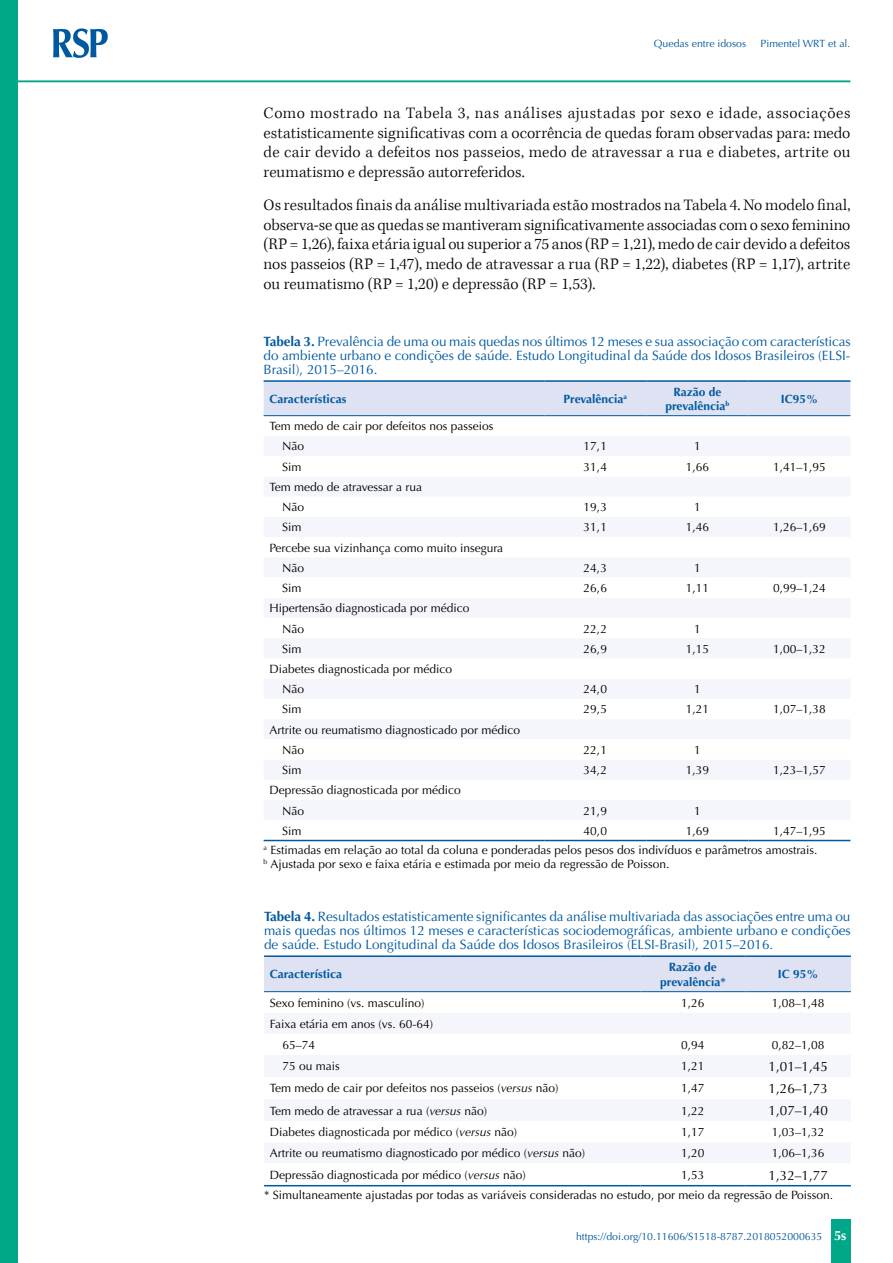
<style>
.page{position:relative;width:893px;height:1263px;background:#fff}
.page>*{position:absolute;margin:0;border:0;box-sizing:border-box;transform-origin:0 0}
.t1{font:300 16.5px/19.8px "Kepler Std";letter-spacing:.005em;color:#000;text-align:justify}
.t2{font:13.5px/14.2px "Optima";color:#0059a0;text-align:justify}
.t3{font:13.5px "Optima";color:#000}
.t4{font:700 13.5px "Optima";color:#fff}
.t5{font:12px/20.2px "Optima";color:#000}
.t6{font:700 12px/14.4px "Optima";color:#0059a0;text-align:center}
.t7{font:10.5px "Optima";color:#0059a0}
.s1{font-weight:700}
.s2{font-style:italic}
</style>
<div class="page">
<div style="left:831px;top:1220px;width:20px;height:43px;background:#00a788"></div>
<div style="left:0;top:0;width:18px;height:1263px;background:#00a788"></div>
<div style="left:264px;top:957px;width:587px;height:34px;background:#dee2f2"></div>
<div style="left:264px;top:1013px;width:586px;height:20px;background:#f4f6fb"></div>
<svg style="left:264px;top:1055px;width:586px;height:130px"></svg>
<hr style="left:264px;top:955px;width:376px;height:2px;background:#0059a0">
<hr style="left:640px;top:955px;width:106px;height:2px;background:#0059a0">
<hr style="left:746px;top:955px;width:105px;height:2px;background:#0059a0">
<hr style="left:264px;top:991px;width:376px;height:1px;background:#0059a0">
<hr style="left:640px;top:991px;width:106px;height:1px;background:#0059a0">
<hr style="left:746px;top:991px;width:105px;height:1px;background:#0059a0">
<hr style="left:264px;top:1185px;width:376px;height:1px;background:#0059a0">
<hr style="left:640px;top:1185px;width:106px;height:1px;background:#0059a0">
<hr style="left:746px;top:1185px;width:105px;height:1px;background:#0059a0">
<div style="left:264px;top:382px;width:586px;height:33px;background:#dee2f2"></div>
<div style="left:264px;top:436px;width:586px;height:20px;background:#f4f6fb"></div>
<svg style="left:264px;top:477px;width:586px;height:363px"></svg>
<hr style="left:264px;top:380px;width:280px;height:2px;background:#0059a0">
<hr style="left:544px;top:380px;width:102px;height:2px;background:#0059a0">
<hr style="left:646px;top:380px;width:102px;height:2px;background:#0059a0">
<hr style="left:748px;top:380px;width:102px;height:2px;background:#0059a0">
<hr style="left:264px;top:415px;width:280px;height:1px;background:#0059a0">
<hr style="left:544px;top:415px;width:102px;height:1px;background:#0059a0">
<hr style="left:646px;top:415px;width:102px;height:1px;background:#0059a0">
<hr style="left:748px;top:415px;width:102px;height:1px;background:#0059a0">
<hr style="left:264px;top:840px;width:280px;height:1px;background:#0059a0">
<hr style="left:544px;top:840px;width:102px;height:1px;background:#0059a0">
<hr style="left:646px;top:840px;width:102px;height:1px;background:#0059a0">
<hr style="left:748px;top:840px;width:102px;height:1px;background:#0059a0">
<svg style="left:53px;top:28px;width:55px;height:30px"></svg>
<hr style="left:18px;top:80px;width:832px;height:2px;background:#00a788">
<p class="t7" style="left:654px;top:37px;width:94px">Quedas entre idosos</p>
<p class="t7" style="left:761px;top:37px;width:91px">Pimentel WRT et al.</p>
<p class="t1" style="left:264px;top:103px;width:588px">Como mostrado na Tabela 3, nas análises ajustadas por sexo e idade, associações estatisticamente significativas com a ocorrência de quedas foram observadas para: medo de cair devido a defeitos nos passeios, medo de atravessar a rua e diabetes, artrite ou reumatismo e depressão autorreferidos.</p>
<p class="t1" style="left:264px;top:195px;width:588px">Os resultados finais da análise multivariada estão mostrados na Tabela 4. No modelo final, observa-se que as quedas se mantiveram significativamente associadas com o sexo feminino (RP = 1,26), faixa etária igual ou superior a 75 anos (RP = 1,21), medo de cair devido a defeitos nos passeios (RP = 1,47), medo de atravessar a rua (RP = 1,22), diabetes (RP = 1,17), artrite ou reumatismo (RP = 1,20) e depressão (RP = 1,53).</p>
<p class="t2" style="left:264px;top:334px;width:588px"><span class="s1">Tabela 3.</span> Prevalência de uma ou mais quedas nos últimos 12 meses e sua associação com características do ambiente urbano e condições de saúde. Estudo Longitudinal da Saúde dos Idosos Brasileiros (ELSI-Brasil), 2015–2016.</p>
<p class="t6" style="left:269px;top:392px;width:78px">Características</p>
<p class="t6" style="left:563px;top:392px;width:65px">Prevalência<sup>a</sup></p>
<p class="t6" style="left:665px;top:384px;width:65px">Razão de prevalência<sup>b</sup></p>
<p class="t6" style="left:781px;top:392px;width:39px">IC95%</p>
<p class="t5" style="left:282px;top:416px;width:213px;text-indent:-13px">Tem medo de cair por defeitos nos passeios<br>Não</p>
<p class="t5" style="left:584px;top:436px;width:25px">17,1</p>
<p class="t5" style="left:694px;top:436px;width:8px">1</p>
<p class="t5" style="left:282px;top:457px;width:21px">Sim</p>
<p class="t5" style="left:584px;top:457px;width:25px">31,4</p>
<p class="t5" style="left:686px;top:457px;width:25px">1,66</p>
<p class="t5" style="left:773px;top:457px;width:54px">1,41–1,95</p>
<p class="t5" style="left:282px;top:477px;width:142px;text-indent:-13px">Tem medo de atravessar a rua<br>Não</p>
<p class="t5" style="left:584px;top:497px;width:25px">19,3</p>
<p class="t5" style="left:694px;top:497px;width:8px">1</p>
<p class="t5" style="left:282px;top:517px;width:21px">Sim</p>
<p class="t5" style="left:584px;top:517px;width:25px">31,1</p>
<p class="t5" style="left:686px;top:517px;width:25px">1,46</p>
<p class="t5" style="left:773px;top:517px;width:54px">1,26–1,69</p>
<p class="t5" style="left:282px;top:537px;width:223px;text-indent:-13px">Percebe sua vizinhança como muito insegura<br>Não</p>
<p class="t5" style="left:584px;top:558px;width:25px">24,3</p>
<p class="t5" style="left:694px;top:558px;width:8px">1</p>
<p class="t5" style="left:282px;top:578px;width:21px">Sim</p>
<p class="t5" style="left:584px;top:578px;width:25px">26,6</p>
<p class="t5" style="left:686px;top:578px;width:25px">1,11</p>
<p class="t5" style="left:773px;top:578px;width:54px">0,99–1,24</p>
<p class="t5" style="left:282px;top:598px;width:189px;text-indent:-13px">Hipertensão diagnosticada por médico<br>Não</p>
<p class="t5" style="left:584px;top:618px;width:25px">22,2</p>
<p class="t5" style="left:694px;top:618px;width:8px">1</p>
<p class="t5" style="left:282px;top:639px;width:21px">Sim</p>
<p class="t5" style="left:584px;top:639px;width:25px">26,9</p>
<p class="t5" style="left:686px;top:639px;width:25px">1,15</p>
<p class="t5" style="left:773px;top:639px;width:54px">1,00–1,32</p>
<p class="t5" style="left:282px;top:659px;width:171px;text-indent:-13px">Diabetes diagnosticada por médico<br>Não</p>
<p class="t5" style="left:584px;top:679px;width:25px">24,0</p>
<p class="t5" style="left:694px;top:679px;width:8px">1</p>
<p class="t5" style="left:282px;top:699px;width:21px">Sim</p>
<p class="t5" style="left:584px;top:699px;width:25px">29,5</p>
<p class="t5" style="left:686px;top:699px;width:25px">1,21</p>
<p class="t5" style="left:773px;top:699px;width:54px">1,07–1,38</p>
<p class="t5" style="left:282px;top:720px;width:239px;text-indent:-13px">Artrite ou reumatismo diagnosticado por médico<br>Não</p>
<p class="t5" style="left:584px;top:740px;width:25px">22,1</p>
<p class="t5" style="left:694px;top:740px;width:8px">1</p>
<p class="t5" style="left:282px;top:760px;width:21px">Sim</p>
<p class="t5" style="left:584px;top:760px;width:25px">34,2</p>
<p class="t5" style="left:686px;top:760px;width:25px">1,39</p>
<p class="t5" style="left:773px;top:760px;width:54px">1,23–1,57</p>
<p class="t5" style="left:282px;top:780px;width:180px;text-indent:-13px">Depressão diagnosticada por médico<br>Não</p>
<p class="t5" style="left:584px;top:801px;width:25px">21,9</p>
<p class="t5" style="left:694px;top:801px;width:8px">1</p>
<p class="t5" style="left:282px;top:821px;width:21px">Sim</p>
<p class="t5" style="left:584px;top:821px;width:25px">40,0</p>
<p class="t5" style="left:686px;top:821px;width:25px">1,69</p>
<p class="t5" style="left:264px;top:821px;width:564px;line-height:19px;text-indent:509px">1,47–1,95 <sup>a</sup> Estimadas em relação ao total da coluna e ponderadas pelos pesos dos indivíduos e parâmetros amostrais.</p>
<p class="t5" style="left:264px;top:854px;width:407px"><sup>b</sup> Ajustada por sexo e faixa etária e estimada por meio da regressão de Poisson.</p>
<p class="t2" style="left:264px;top:909px;width:588px"><span class="s1">Tabela 4.</span> Resultados estatisticamente significantes da análise multivariada das associações entre uma ou mais quedas nos últimos 12 meses e características sociodemográficas, ambiente urbano e condições de saúde. Estudo Longitudinal da Saúde dos Idosos Brasileiros (ELSI-Brasil), 2015–2016.</p>
<p class="t6" style="left:270px;top:967px;width:74px">Característica</p>
<p class="t6" style="left:660px;top:960px;width:67px">Razão de prevalência*</p>
<p class="t6" style="left:778px;top:967px;width:42px">IC 95%</p>
<p class="t5" style="left:270px;top:992px;width:156px">Sexo feminino (vs. masculino)</p>
<p class="t5" style="left:681px;top:992px;width:25px">1,26</p>
<p class="t5" style="left:772px;top:992px;width:54px">1,08–1,48</p>
<p class="t5" style="left:283px;top:1013px;width:152px;line-height:21px;text-indent:-13px">Faixa etária em anos (vs. 60-64)<br>65–74</p>
<p class="t5" style="left:681px;top:1035px;width:25px">0,94</p>
<p class="t5" style="left:772px;top:1035px;width:54px">0,82–1,08</p>
<p class="t5" style="left:283px;top:1056px;width:59px">75 ou mais</p>
<p class="t5" style="left:681px;top:1056px;width:25px">1,21</p>
<p class="t3" style="left:769px;top:1058px;width:61px">1,01–1,45</p>
<p class="t5" style="left:270px;top:1078px;width:290px">Tem medo de cair por defeitos nos passeios (<span class="s2">versus</span> não)</p>
<p class="t5" style="left:681px;top:1078px;width:25px">1,47</p>
<p class="t3" style="left:769px;top:1080px;width:61px">1,26–1,73</p>
<p class="t5" style="left:270px;top:1100px;width:219px">Tem medo de atravessar a rua (<span class="s2">versus</span> não)</p>
<p class="t5" style="left:681px;top:1100px;width:25px">1,22</p>
<p class="t3" style="left:769px;top:1103px;width:61px">1,07–1,40</p>
<p class="t5" style="left:270px;top:1122px;width:249px">Diabetes diagnosticada por médico (<span class="s2">versus</span> não)</p>
<p class="t5" style="left:681px;top:1122px;width:25px">1,17</p>
<p class="t5" style="left:772px;top:1122px;width:54px">1,03–1,32</p>
<p class="t5" style="left:270px;top:1143px;width:317px">Artrite ou reumatismo diagnosticado por médico (<span class="s2">versus</span> não)</p>
<p class="t5" style="left:681px;top:1143px;width:25px">1,20</p>
<p class="t5" style="left:772px;top:1143px;width:54px">1,06–1,36</p>
<p class="t5" style="left:270px;top:1165px;width:257px">Depressão diagnosticada por médico (<span class="s2">versus</span> não)</p>
<p class="t5" style="left:681px;top:1165px;width:25px">1,53</p>
<p class="t3" style="left:769px;top:1167px;width:61px">1,32–1,77</p>
<p class="t5" style="left:264px;top:1185px;width:571px">* Simultaneamente ajustadas por todas as variáveis consideradas no estudo, por meio da regressão de Poisson.</p>
<p class="t7" style="left:576px;top:1230px;width:248px">https://doi.org/10.11606/S1518-8787.2018052000635</p>
<p class="t4" style="left:834px;top:1227px;width:14px">5s</p>
</div>
